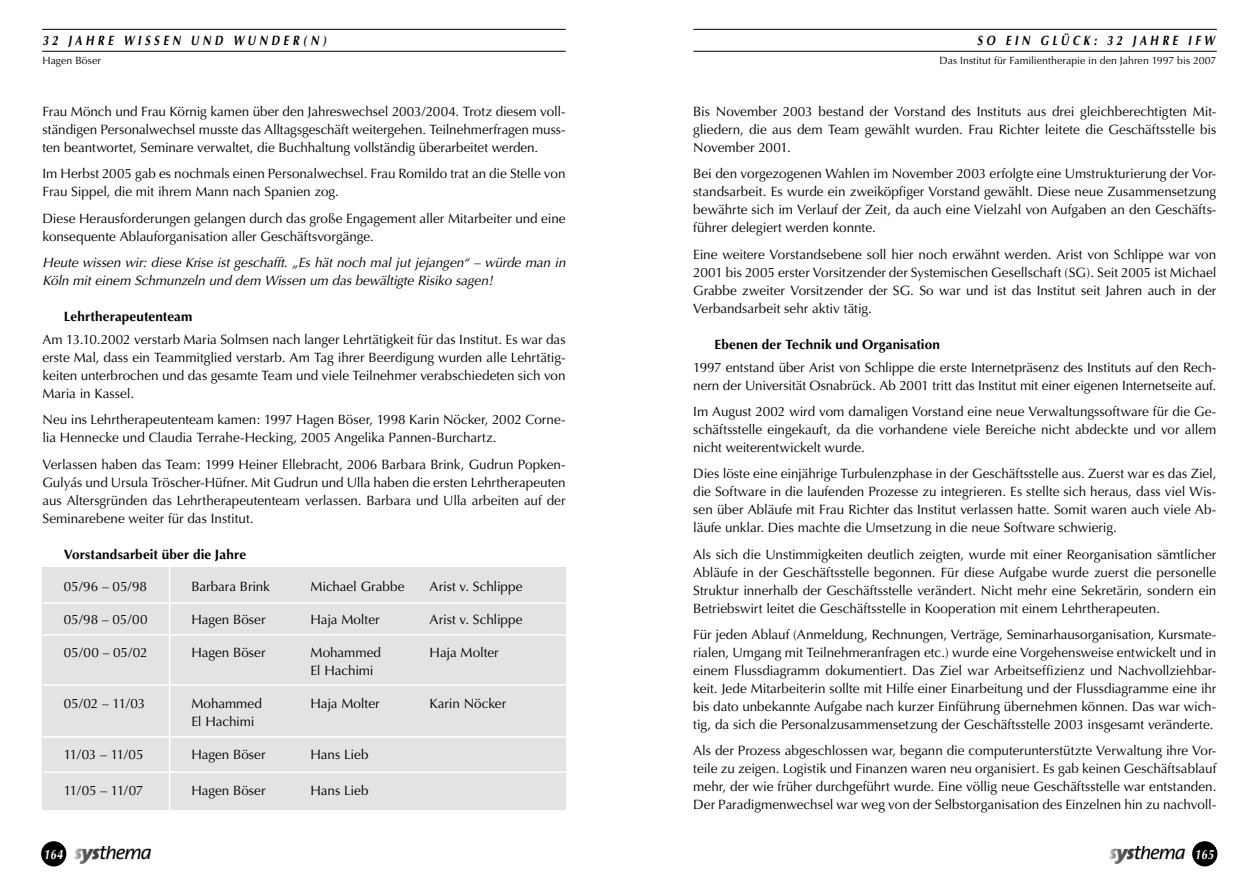
<style>
.page{position:relative;width:1259px;height:893px;background:#fff}
.page>*{position:absolute;margin:0;border:0;box-sizing:border-box;transform-origin:0 0}
.t1{font:13.5px/18px "Optima";letter-spacing:-.005em;color:#000;text-align:justify}
.t2{font:italic 13.5px/18px "Optima";letter-spacing:-.005em;color:#000}
.t3{font:700 13.5px "Optima";letter-spacing:.01em;color:#000}
.t4{font:italic 700 13.5px "Optima";letter-spacing:.335em;color:#000;scale:.8 1}
.t5{font:italic 700 13.5px "Optima";letter-spacing:.05em;color:#fff;scale:.8 1}
.t6{font:10.5px "Optima";letter-spacing:.005em;color:#000}
</style>
<div class="page">
<hr style="left:42px;top:29px;width:524px;height:1px;background:#000">
<hr style="left:42px;top:51px;width:524px;height:1px;background:#000">
<img style="left:74px;top:846px;width:76px;height:18px">
<div style="left:41px;top:841px;width:25px;height:25px;background:#000;border-radius:50%"></div>
<hr style="left:693px;top:29px;width:523px;height:1px;background:#000">
<hr style="left:693px;top:51px;width:523px;height:1px;background:#000">
<img style="left:1109px;top:846px;width:76px;height:18px">
<div style="left:1192px;top:841px;width:25px;height:25px;background:#000;border-radius:50%"></div>
<div style="left:43px;top:567px;width:522px;height:242px;background:#e2e3e4"></div>
<hr style="left:43px;top:602px;width:523px;height:2px;background:#fff">
<hr style="left:43px;top:634px;width:523px;height:2px;background:#fff">
<hr style="left:43px;top:684px;width:523px;height:2px;background:#fff">
<hr style="left:43px;top:736px;width:523px;height:2px;background:#fff">
<hr style="left:43px;top:771px;width:523px;height:2px;background:#fff">
<hr style="left:169px;top:566px;width:1px;height:245px;background:#fff">
<p class="t4" style="left:43px;top:32px;width:356px">32 JAHRE WISSEN UND WUNDER(N)</p>
<p class="t4" style="left:977px;top:32px;width:298px">SO EIN GLÜCK: 32 JAHRE IFW</p>
<p class="t6" style="left:43px;top:54px;width:60px">Hagen Böser</p>
<p class="t6" style="left:939px;top:54px;width:278px">Das Institut für Familientherapie in den Jahren 1997 bis 2007</p>
<p class="t1" style="left:43px;top:103px;width:524px">Frau Mönch und Frau Körnig kamen über den Jahreswechsel 2003/2004. Trotz diesem voll&shy;ständigen Personalwechsel musste das Alltagsgeschäft weitergehen. Teilnehmerfragen muss&shy;ten beantwortet, Seminare verwaltet, die Buchhaltung vollständig überarbeitet werden.</p>
<p class="t1" style="left:43px;top:165px;width:524px">Im Herbst 2005 gab es nochmals einen Personalwechsel. Frau Romildo trat an die Stelle von<br>Frau Sippel, die mit ihrem Mann nach Spanien zog.</p>
<p class="t1" style="left:43px;top:209px;width:525px">Diese Herausforderungen gelangen durch das große Engagement aller Mitarbeiter und eine konsequente Ablauforganisation aller Geschäftsvorgänge.</p>
<p class="t2" style="left:43px;top:254px;width:524px">Heute wissen wir: diese Krise ist geschafft. „Es hät noch mal jut jejangen“ – würde man in<br>Köln mit einem Schmunzeln und dem Wissen um das bewältigte Risiko sagen!</p>
<p class="t3" style="left:64px;top:308px;width:130px">Lehrtherapeutenteam</p>
<p class="t1" style="left:43px;top:331px;width:524px">Am 13.10.2002 verstarb Maria Solmsen nach langer Lehrtätigkeit für das Institut. Es war das erste Mal, dass ein Teammitglied verstarb. Am Tag ihrer Beerdigung wurden alle Lehrtätig&shy;keiten unterbrochen und das gesamte Team und viele Teilnehmer verabschiedeten sich von Maria in Kassel.</p>
<p class="t1" style="left:43px;top:411px;width:524px">Neu ins Lehrtherapeutenteam kamen: 1997 Hagen Böser, 1998 Karin Nöcker, 2002 Corne&shy;lia Hennecke und Claudia Terrahe-Hecking, 2005 Angelika Pannen-Burchartz.</p>
<p class="t1" style="left:43px;top:455px;width:525px">Verlassen haben das Team: 1999 Heiner Ellebracht, 2006 Barbara Brink, Gudrun Popken-Gulyás und Ursula Tröscher-Hüfner. Mit Gudrun und Ulla haben die ersten Lehrtherapeuten aus Altersgründen das Lehrtherapeutenteam verlassen. Barbara und Ulla arbeiten auf der Seminarebene weiter für das Institut.</p>
<p class="t3" style="left:64px;top:546px;width:184px">Vorstandsarbeit über die Jahre</p>
<p class="t1" style="left:64px;top:577px;width:85px">05/96 – 05/98</p>
<p class="t1" style="left:191px;top:577px;width:80px">Barbara Brink</p>
<p class="t1" style="left:310px;top:577px;width:95px">Michael Grabbe</p>
<p class="t1" style="left:429px;top:577px;width:94px">Arist v. Schlippe</p>
<p class="t1" style="left:64px;top:610px;width:85px">05/98 – 05/00</p>
<p class="t1" style="left:191px;top:610px;width:76px">Hagen Böser</p>
<p class="t1" style="left:310px;top:610px;width:71px">Haja Molter</p>
<p class="t1" style="left:429px;top:610px;width:94px">Arist v. Schlippe</p>
<p class="t1" style="left:64px;top:643px;width:85px">05/00 – 05/02</p>
<p class="t1" style="left:191px;top:643px;width:76px">Hagen Böser</p>
<p class="t1" style="left:310px;top:643px;width:72px">Mohammed</p>
<p class="t1" style="left:429px;top:643px;width:71px">Haja Molter</p>
<p class="t1" style="left:310px;top:661px;width:65px">El Hachimi</p>
<p class="t1" style="left:64px;top:694px;width:83px">05/02 – 11/03</p>
<p class="t1" style="left:191px;top:694px;width:72px">Mohammed</p>
<p class="t1" style="left:310px;top:694px;width:71px">Haja Molter</p>
<p class="t1" style="left:429px;top:694px;width:78px">Karin Nöcker</p>
<p class="t1" style="left:191px;top:712px;width:65px">El Hachimi</p>
<p class="t1" style="left:64px;top:745px;width:81px">11/03 – 11/05</p>
<p class="t1" style="left:191px;top:745px;width:76px">Hagen Böser</p>
<p class="t1" style="left:310px;top:745px;width:60px">Hans Lieb</p>
<p class="t1" style="left:64px;top:781px;width:81px">11/05 – 11/07</p>
<p class="t1" style="left:191px;top:781px;width:76px">Hagen Böser</p>
<p class="t1" style="left:310px;top:781px;width:60px">Hans Lieb</p>
<p class="t1" style="left:693px;top:103px;width:525px">Bis November 2003 bestand der Vorstand des Instituts aus drei gleichberechtigten Mit&shy;gliedern, die aus dem Team gewählt wurden. Frau Richter leitete die Geschäftsstelle bis November 2001.</p>
<p class="t1" style="left:693px;top:165px;width:524px">Bei den vorgezogenen Wahlen im November 2003 erfolgte eine Umstrukturierung der Vor&shy;standsarbeit. Es wurde ein zweiköpfiger Vorstand gewählt. Diese neue Zusammensetzung bewährte sich im Verlauf der Zeit, da auch eine Vielzahl von Aufgaben an den Geschäfts&shy;führer delegiert werden konnte.</p>
<p class="t1" style="left:693px;top:245px;width:524px">Eine weitere Vorstandsebene soll hier noch erwähnt werden. Arist von Schlippe war von 2001 bis 2005 erster Vorsitzender der Systemischen Gesellschaft (SG). Seit 2005 ist Michael Grabbe zweiter Vorsitzender der SG. So war und ist das Institut seit Jahren auch in der Verbandsarbeit sehr aktiv tätig.</p>
<p class="t3" style="left:714px;top:336px;width:227px">Ebenen der Technik und Organisation</p>
<p class="t1" style="left:693px;top:358px;width:524px">1997 entstand über Arist von Schlippe die erste Internetpräsenz des Instituts auf den Rech&shy;nern der Universität Osnabrück. Ab 2001 tritt das Institut mit einer eigenen Internetseite auf.</p>
<p class="t1" style="left:693px;top:403px;width:525px">Im August 2002 wird vom damaligen Vorstand eine neue Verwaltungssoftware für die Ge&shy;schäftsstelle eingekauft, da die vorhandene viele Bereiche nicht abdeckte und vor allem nicht weiterentwickelt wurde.</p>
<p class="t1" style="left:693px;top:465px;width:525px">Dies löste eine einjährige Turbulenzphase in der Geschäftsstelle aus. Zuerst war es das Ziel, die Software in die laufenden Prozesse zu integrieren. Es stellte sich heraus, dass viel Wis&shy;sen über Abläufe mit Frau Richter das Institut verlassen hatte. Somit waren auch viele Ab&shy;läufe unklar. Dies machte die Umsetzung in die neue Software schwierig.</p>
<p class="t1" style="left:693px;top:545px;width:524px">Als sich die Unstimmigkeiten deutlich zeigten, wurde mit einer Reorganisation sämtlicher Abläufe in der Geschäftsstelle begonnen. Für diese Aufgabe wurde zuerst die personelle Struktur innerhalb der Geschäftsstelle verändert. Nicht mehr eine Sekretärin, sondern ein Betriebswirt leitet die Geschäftsstelle in Kooperation mit einem Lehrtherapeuten.</p>
<p class="t1" style="left:693px;top:625px;width:524px">Für jeden Ablauf (Anmeldung, Rechnungen, Verträge, Seminarhausorganisation, Kursmate&shy;rialen, Umgang mit Teilnehmeranfragen etc.) wurde eine Vorgehensweise entwickelt und in einem Flussdiagramm dokumentiert. Das Ziel war Arbeitseffizienz und Nachvollziehbar&shy;keit. Jede Mitarbeiterin sollte mit Hilfe einer Einarbeitung und der Flussdiagramme eine ihr bis dato unbekannte Aufgabe nach kurzer Einführung übernehmen können. Das war wich&shy;tig, da sich die Personalzusammensetzung der Geschäftsstelle 2003 insgesamt veränderte.</p>
<p class="t1" style="left:693px;top:742px;width:524px">Als der Prozess abgeschlossen war, begann die computerunterstützte Verwaltung ihre Vor&shy;teile zu zeigen. Logistik und Finanzen waren neu organisiert. Es gab keinen Geschäftsablauf mehr, der wie früher durchgeführt wurde. Eine völlig neue Geschäftsstelle war entstanden.<br>Der Paradigmenwechsel war weg von der Selbstorganisation des Einzelnen hin zu nachvoll-</p>
<p class="t5" style="left:44px;top:846px;width:25px">164</p>
<p class="t5" style="left:1194px;top:846px;width:25px">165</p>
</div>
